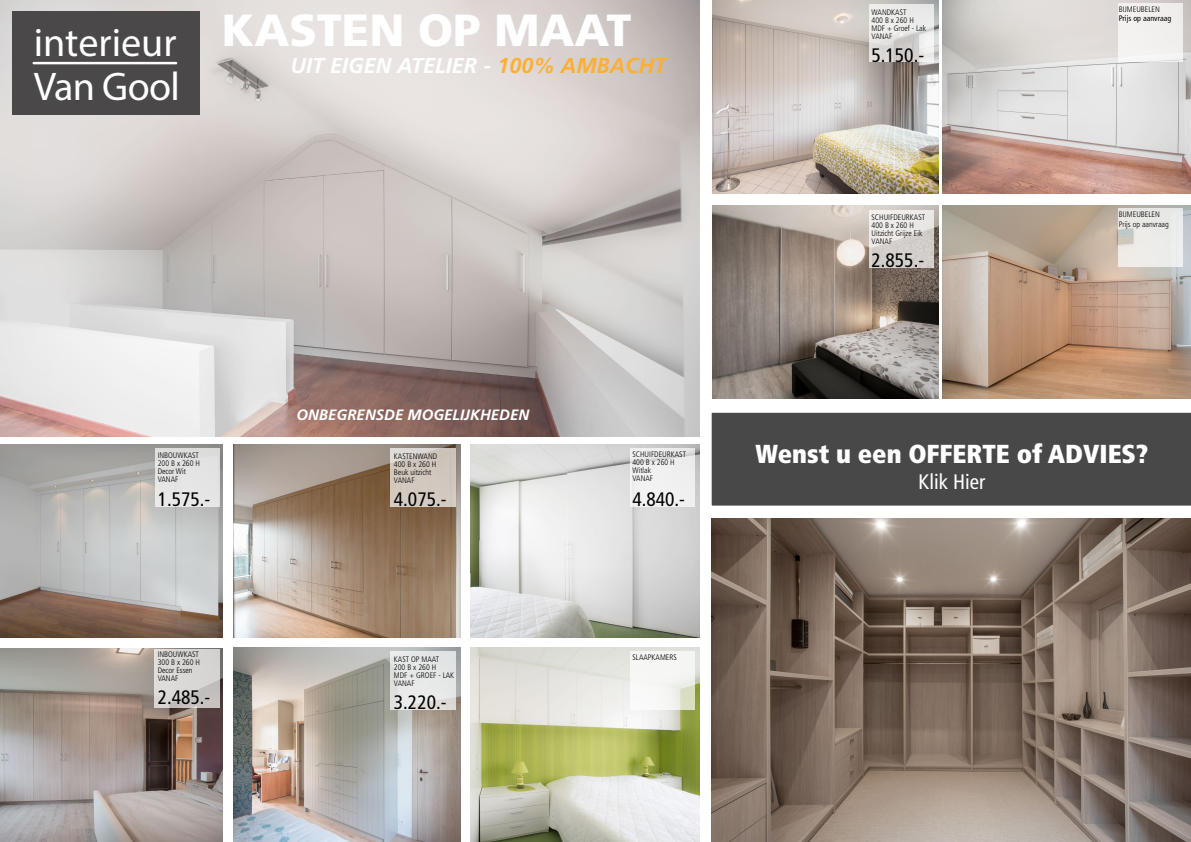
<style>
.page{position:relative;width:1191px;height:842px;background:#fff}
.page>*{position:absolute;margin:0;border:0;box-sizing:border-box;transform-origin:0 0}
.t1{font:900 45px "Frutiger LT Std";color:#fff}
.t2{font:40.1px "Myriad Pro";letter-spacing:-.015em;color:#fff}
.t3{font:900 condensed 26px "Frutiger LT Std";color:#fff}
.t4{font:italic 700 21.5px "Frutiger LT Std";color:#fff}
.t5{font:condensed 21px "Frutiger LT Std";color:#fff}
.t6{font:condensed 19.5px "Frutiger LT Std";color:#000}
.t7{font:italic 700 15px "Frutiger LT Std";color:#fff}
.t8{font:300 condensed 8px/8px "Frutiger LT Std";color:#000}
.t9{font:condensed 8px "Frutiger LT Std";color:#000}
.s1{color:#fbaf34}
</style>
<div class="page">
<img style="left:0;top:0;width:699px;height:437px">
<img style="left:712px;top:0;width:226px;height:193px">
<img style="left:712px;top:206px;width:226px;height:193px">
<img style="left:0;top:444px;width:223px;height:194px">
<img style="left:0;top:649px;width:223px;height:193px">
<img style="left:942px;top:0;width:249px;height:193px">
<img style="left:942px;top:206px;width:249px;height:193px">
<div style="left:1118px;top:3px;width:64px;height:58px;background:#f2f1f0"></div>
<svg style="left:1118px;top:209px;width:64px;height:58px;fill:#ebebe8"></svg>
<svg style="left:869px;top:4px;width:65px;height:58px;fill:#eaeae9"></svg>
<svg style="left:869px;top:210px;width:65px;height:58px"></svg>
<img style="left:234px;top:444px;width:226px;height:194px">
<img style="left:234px;top:648px;width:226px;height:193px">
<svg style="left:390px;top:448px;width:66px;height:59px;fill:#d2c8bf"></svg>
<div style="left:390px;top:651px;width:66px;height:59px;background:linear-gradient(to bottom,#e4e7e8,#e6e5e2)"></div>
<svg style="left:154px;top:649px;width:66px;height:59px;fill:#d8d6d4"></svg>
<img style="left:470px;top:444px;width:229px;height:194px">
<img style="left:470px;top:648px;width:229px;height:194px">
<svg style="left:630px;top:448px;width:65px;height:59px;fill:#f0f0f0"></svg>
<svg style="left:630px;top:651px;width:65px;height:59px;fill:#f5f6f4"></svg>
<div style="left:156px;top:448px;width:64px;height:59px;background:#e4e4e4"></div>
<div style="left:711px;top:412px;width:480px;height:94px;background:#494849"></div>
<img style="left:711px;top:518px;width:480px;height:324px">
<div style="left:12px;top:11px;width:187px;height:104px;background:#4a4849"></div>
<hr style="left:33px;top:62px;width:144px;height:2px;background:#fff">
<h1 class="t1" style="left:34px;top:3px;width:599px"><sub>interieur</sub> KASTEN OP MAAT</h1>
<h2 class="t2" style="left:34px;top:62px;width:148px">Van Gool</h2>
<h3 class="t4" style="left:291px;top:53px;width:377px">UIT EIGEN ATELIER - <span class="s1">100% AMBACHT</span></h3>
<p class="t8" style="left:158px;top:452px;width:44px">INBOUWKAST<br>200 B x 260 H<br>Decor Wit<br>VANAF</p>
<h3 class="t6" style="left:158px;top:488px;width:54px">1.575.-</h3>
<p class="t8" style="left:158px;top:650px;width:44px">INBOUWKAST<br>300 B x 260 H<br>Decor Essen<br>VANAF</p>
<h3 class="t6" style="left:158px;top:686px;width:54px">2.485.-</h3>
<h3 class="t7" style="left:297px;top:406px;width:234px">ONBEGRENSDE MOGELIJKHEDEN</h3>
<p class="t8" style="left:394px;top:452px;width:45px">KASTENWAND<br>400 B x 260 H<br>Beuk uitzicht<br>VANAF</p>
<h3 class="t6" style="left:394px;top:488px;width:54px">4.075.-</h3>
<p class="t8" style="left:394px;top:656px;width:62px">KAST OP MAAT<br>200 B x 260 H<br>MDF + GROEF - LAK<br>VANAF</p>
<h3 class="t6" style="left:394px;top:691px;width:54px">3.220.-</h3>
<p class="t8" style="left:632px;top:450px;width:55px">SCHUIFDEURKAST<br>400 B x 260 H<br>Witlak<br>VANAF</p>
<h3 class="t6" style="left:632px;top:488px;width:54px">4.840.-</h3>
<p class="t8" style="left:632px;top:654px;width:46px">SLAAPKAMERS</p>
<p class="t8" style="left:871px;top:8px;width:56px">WANDKAST<br>400 B x 260 H<br>MDF + Groef - Lak<br>VANAF</p>
<h3 class="t6" style="left:871px;top:43px;width:54px">5.150.-</h3>
<p class="t8" style="left:871px;top:214px;width:55px">SCHUIFDEURKAST<br>400 B x 260 H<br>Uitzicht Grijze Eik<br>VANAF</p>
<h3 class="t6" style="left:871px;top:249px;width:54px">2.855.-</h3>
<p class="t8" style="left:1118px;top:5px;width:43px">BIJMEUBELEN</p>
<p class="t9" style="left:1118px;top:14px;width:54px">Prijs op aanvraag</p>
<p class="t8" style="left:1118px;top:210px;width:52px;line-height:9.6px">BIJMEUBELEN<br>Prijs op aanvraag</p>
<h3 class="t3" style="left:755px;top:438px;width:394px">Wenst u een OFFERTE of ADVIES?</h3>
<h3 class="t5" style="left:918px;top:469px;width:68px">Klik Hier</h3>
</div>
